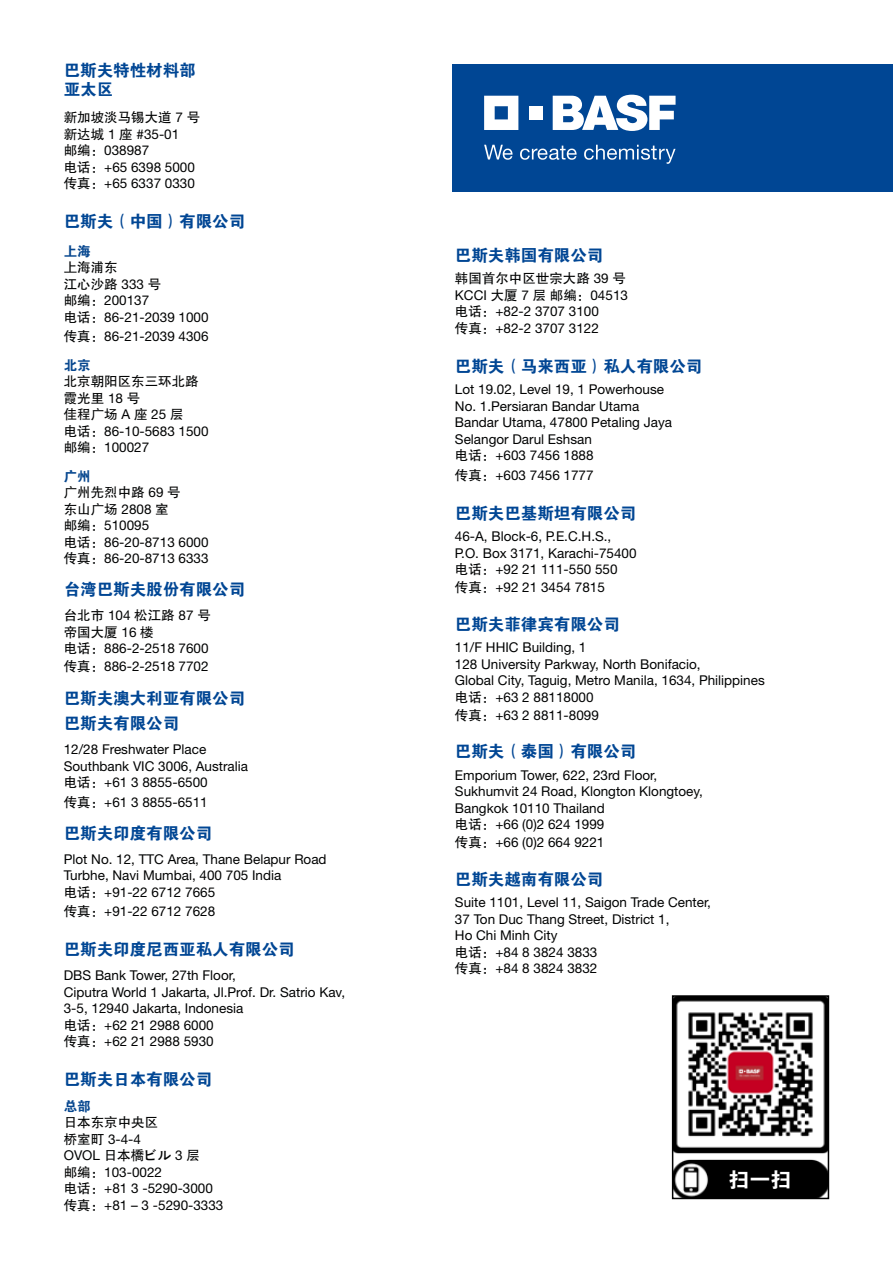
<style>
.page{position:relative;width:893px;height:1263px;background:#fff}
.page>*{position:absolute;margin:0;border:0;box-sizing:border-box;transform-origin:0 0}
.t1{font:21px "FZDHTK GBK1 0";color:#fff}
.t2{font:16.5px/19.5px "FZDHTK GBK1 0";color:#004694}
.t3{font:13.5px/16.5px "Helvetica Neue LT Std";color:#010202}
.t4{font:13.5px/16.5px "FZHTK GBK1 0";color:#010202}
.t5{font:13.5px "FZDHTK GBK1 0";color:#07478f}
.s1{font-family:"Helvetica Neue LT Std"}
.s2{font-family:"FZHTK GBK1 0"}
</style>
<div class="page">
<div style="left:452px;top:64px;width:441px;height:127px;background:#004694"></div>
<svg style="left:484px;top:96px;width:34px;height:34px"></svg>
<div style="left:529px;top:106px;width:13px;height:13px;background:#fff"></div>
<svg style="left:553px;top:95px;width:123px;height:36px"></svg>
<svg style="left:484px;top:145px;width:29px;height:15px"></svg>
<svg style="left:520px;top:146px;width:57px;height:14px"></svg>
<svg style="left:584px;top:145px;width:91px;height:19px"></svg>
<img style="left:675px;top:998px;width:151px;height:198px">
<div style="left:672px;top:995px;width:157px;height:204px;border:2px solid #000"></div>
<p class="t2" style="left:64px;top:61px;width:133px">巴斯夫特性材料部亚太区</p>
<p class="t4" style="left:64px;top:109px;width:138px">新加坡淡马锡大道 <span class="s1">7</span> 号</p>
<p class="t3" style="left:64px;top:125px;width:133px"><span class="s2">新达城</span> 1 <span class="s2">座</span> #35-01<span class="s2">邮编：</span>038987<br><span class="s2">电话：</span>+65 6398 5000<span class="s2">传真：</span>+65 6337 0330</p>
<p class="t2" style="left:64px;top:212px;width:183px">巴斯夫（中国）有限公司</p>
<p class="t5" style="left:64px;top:243px;width:28px">上海</p>
<p class="t4" style="left:64px;top:259px;width:99px">上海浦东<br>江心沙路 <span class="s1">333</span> 号</p>
<p class="t3" style="left:64px;top:292px;width:146px"><span class="s2">邮编：</span>200137<br><span class="s2">电话：</span>86-21-2039 1000</p>
<p class="t3" style="left:64px;top:328px;width:146px"><span class="s2">传真：</span>86-21-2039 4306</p>
<p class="t5" style="left:64px;top:357px;width:28px">北京</p>
<p class="t4" style="left:64px;top:373px;width:136px">北京朝阳区东三环北路霞光里 <span class="s1">18</span> 号<br>佳程广场 <span class="s1">A</span> 座 <span class="s1">25</span> 层</p>
<p class="t3" style="left:64px;top:422px;width:146px"><span class="s2">电话：</span>86-10-5683 1500<span class="s2">邮编：</span>100027</p>
<p class="t5" style="left:64px;top:468px;width:28px">广州</p>
<p class="t4" style="left:64px;top:484px;width:119px">广州先烈中路 <span class="s1">69</span> 号东山广场 <span class="s1">2808</span> 室</p>
<p class="t3" style="left:64px;top:517px;width:146px"><span class="s2">邮编：</span>510095<br><span class="s2">电话：</span>86-20-8713 6000<span class="s2">传真：</span>86-20-8713 6333</p>
<p class="t2" style="left:64px;top:580px;width:183px">台湾巴斯夫股份有限公司</p>
<p class="t4" style="left:64px;top:608px;width:149px">台北市 <span class="s1">104</span> 松江路 <span class="s1">87</span> 号帝国大厦 <span class="s1">16</span> 楼</p>
<p class="t3" style="left:64px;top:639px;width:146px;line-height:18px"><span class="s2">电话：</span>886-2-2518 7600<span class="s2">传真：</span>886-2-2518 7702</p>
<p class="t2" style="left:64px;top:686px;width:183px;line-height:25.5px">巴斯夫澳大利亚有限公司巴斯夫有限公司</p>
<p class="t3" style="left:64px;top:741px;width:186px">12/28 Freshwater Place<br>Southbank VIC 3006, Australia<span class="s2">电话：</span>+61 3 8855-6500</p>
<p class="t3" style="left:64px;top:793px;width:145px"><span class="s2">传真：</span>+61 3 8855-6511</p>
<p class="t2" style="left:64px;top:824px;width:150px">巴斯夫印度有限公司</p>
<p class="t3" style="left:64px;top:851px;width:264px">Plot No. 12, TTC Area, Thane Belapur Road<br>Turbhe, Navi Mumbai, 400 705 India<br><span class="s2">电话：</span>+91-22 6712 7665</p>
<p class="t3" style="left:64px;top:903px;width:153px"><span class="s2">传真：</span>+91-22 6712 7628</p>
<p class="t2" style="left:64px;top:940px;width:232px">巴斯夫印度尼西亚私人有限公司</p>
<p class="t3" style="left:64px;top:967px;width:283px">DBS Bank Tower, 27th Floor,<br>Ciputra World 1 Jakarta, Jl.Prof. Dr. Satrio Kav,<br>3-5, 12940 Jakarta, Indonesia<br><span class="s2">电话：</span>+62 21 2988 6000<br><span class="s2">传真：</span>+62 21 2988 5930</p>
<p class="t2" style="left:64px;top:1070px;width:150px">巴斯夫日本有限公司</p>
<p class="t5" style="left:64px;top:1099px;width:28px">总部</p>
<p class="t4" style="left:64px;top:1115px;width:96px">日本东京中央区</p>
<p class="t3" style="left:64px;top:1131px;width:79px"><span class="s2">桥室町</span> 3-4-4</p>
<p class="t4" style="left:64px;top:1148px;width:138px"><span class="s1">OVOL</span> 日本橋ビル <span class="s1">3</span> 层</p>
<p class="t3" style="left:64px;top:1164px;width:161px"><span class="s2">邮编：</span>103-0022<br><span class="s2">电话：</span>+81 3 -5290-3000<span class="s2">传真：</span>+81 – 3 -5290-3333</p>
<p class="t2" style="left:455px;top:246px;width:150px">巴斯夫韩国有限公司</p>
<p class="t4" style="left:455px;top:271px;width:173px">韩国首尔中区世宗大路 <span class="s1">39</span> 号</p>
<p class="t3" style="left:455px;top:287px;width:175px">KCCI <span class="s2">大厦</span> 7 <span class="s2">层邮编：</span>04513<span class="s2">电话：</span>+82-2 3707 3100<br><span class="s2">传真：</span>+82-2 3707 3122</p>
<p class="t2" style="left:455px;top:357px;width:249px">巴斯夫（马来西亚）私人有限公司</p>
<p class="t3" style="left:455px;top:381px;width:219px">Lot 19.02, Level 19, 1 Powerhouse<br>No. 1.Persiaran Bandar Utama<br>Bandar Utama, 47800 Petaling Jaya<br>Selangor Darul Eshsan<br><span class="s2">电话：</span>+603 7456 1888</p>
<p class="t3" style="left:455px;top:467px;width:140px"><span class="s2">传真：</span>+603 7456 1777</p>
<p class="t2" style="left:455px;top:504px;width:183px">巴斯夫巴基斯坦有限公司</p>
<p class="t3" style="left:455px;top:528px;width:183px">46-A, Block-6, P.E.C.H.S.,<br>P.O. Box 3171, Karachi-75400<span class="s2">电话：</span>+92 21 111-550 550</p>
<p class="t3" style="left:455px;top:579px;width:151px"><span class="s2">传真：</span>+92 21 3454 7815</p>
<p class="t2" style="left:455px;top:615px;width:166px">巴斯夫菲律宾有限公司</p>
<p class="t3" style="left:455px;top:639px;width:311px">11/F HHIC Building, 1<br>128 University Parkway, North Bonifacio,<br>Global City, Taguig, Metro Manila, 1634, Philippines<span class="s2">电话：</span>+63 2 88118000</p>
<p class="t3" style="left:455px;top:707px;width:145px"><span class="s2">传真：</span>+63 2 8811-8099</p>
<p class="t2" style="left:455px;top:742px;width:183px">巴斯夫（泰国）有限公司</p>
<p class="t3" style="left:455px;top:767px;width:250px">Emporium Tower, 622, 23rd Floor,<br>Sukhumvit 24 Road, Klongton Klongtoey,<br>Bangkok 10110 Thailand<br><span class="s2">电话：</span>+66 (0)2 624 1999</p>
<p class="t3" style="left:455px;top:834px;width:151px"><span class="s2">传真：</span>+66 (0)2 664 9221</p>
<p class="t2" style="left:455px;top:870px;width:150px">巴斯夫越南有限公司</p>
<p class="t3" style="left:455px;top:894px;width:258px">Suite 1101, Level 11, Saigon Trade Center,<br>37 Ton Duc Thang Street, District 1,<br>Ho Chi Minh City<br><span class="s2">电话：</span>+84 8 3824 3833<br><span class="s2">传真：</span>+84 8 3824 3832</p>
<h1 class="t1" style="left:729px;top:1168px;width:64px">扫一扫</h1>
</div>
